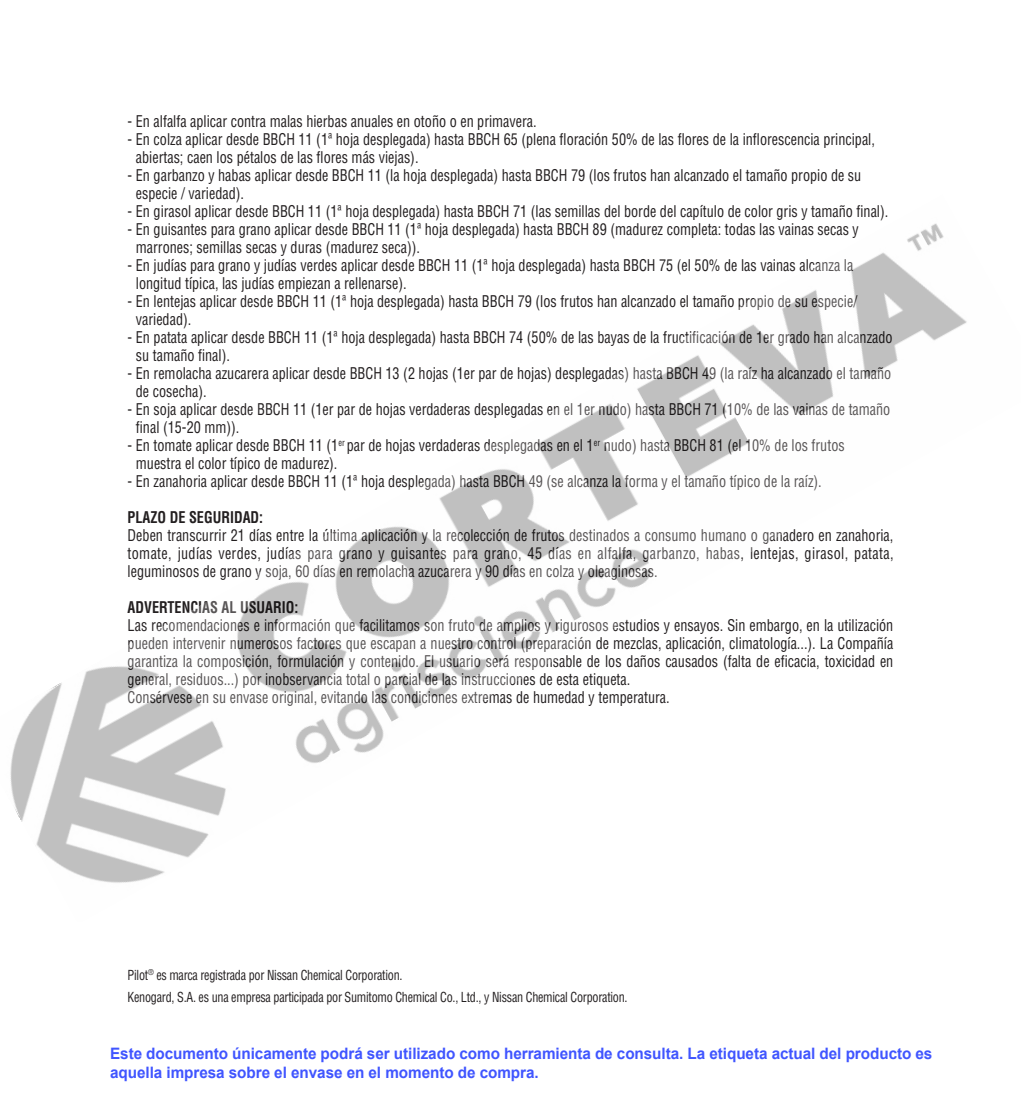
<style>
.page{position:relative;width:1021px;height:1117px;background:#fff}
.page>*{position:absolute;margin:0;border:0;box-sizing:border-box;transform-origin:0 0}
.Body_Text_Indent_2{font:condensed 15.75px/18px "Helvetica LT Std";color:#231f20;scale:.9 1}
.t1{font:700 15.75px/18.9px "Arial";letter-spacing:-.005em;color:#4055ff}
.t2{font:700 condensed 15.75px "Helvetica LT Std";color:#231f20;scale:.9 1}
.t3{font:condensed 13.5px "Helvetica LT Std";letter-spacing:-.02em;color:#231f20;scale:.9 1}
</style>
<div class="page">
<img style="left:10px;top:223px;width:957px;height:660px">
<p class="Body_Text_Indent_2" style="left:128px;top:112px;width:456px">- En alfalfa aplicar contra malas hierbas anuales en otoño o en primavera.</p>
<p class="Body_Text_Indent_2" style="left:136px;top:130px;width:822px;text-indent:-8px">- En colza aplicar desde BBCH 11 (1ª hoja desplegada) hasta BBCH 65 (plena floración 50% de las flores de la inflorescencia principal, abiertas; caen los pétalos de las flores más viejas).</p>
<p class="Body_Text_Indent_2" style="left:136px;top:166px;width:807px;text-indent:-8px">- En garbanzo y habas aplicar desde BBCH 11 (la hoja desplegada) hasta BBCH 79 (los frutos han alcanzado el tamaño propio de su especie / variedad).</p>
<p class="Body_Text_Indent_2" style="left:128px;top:202px;width:846px">- En girasol aplicar desde BBCH 11 (1ª hoja desplegada) hasta BBCH 71 (las semillas del borde del capítulo de color gris y tamaño final).</p>
<p class="Body_Text_Indent_2" style="left:136px;top:220px;width:804px;text-indent:-8px">- En guisantes para grano aplicar desde BBCH 11 (1ª hoja desplegada) hasta BBCH 89 (madurez completa: todas las vainas secas y marrones; semillas secas y duras (madurez seca)).</p>
<p class="Body_Text_Indent_2" style="left:136px;top:256px;width:798px;text-indent:-8px">- En judías para grano y judías verdes aplicar desde BBCH 11 (1ª hoja desplegada) hasta BBCH 75 (el 50% de las vainas alcanza la longitud típica, las judías empiezan a rellenarse).</p>
<p class="Body_Text_Indent_2" style="left:136px;top:292px;width:803px;text-indent:-8px">- En lentejas aplicar desde BBCH 11 (1ª hoja desplegada) hasta BBCH 79 (los frutos han alcanzado el tamaño propio de su especie/ variedad).</p>
<p class="Body_Text_Indent_2" style="left:136px;top:328px;width:842px;text-indent:-8px">- En patata aplicar desde BBCH 11 (1ª hoja desplegada) hasta BBCH 74 (50% de las bayas de la fructificación de 1er grado han alcanzado su tamaño final).</p>
<p class="Body_Text_Indent_2" style="left:136px;top:364px;width:840px;text-indent:-8px">- En remolacha azucarera aplicar desde BBCH 13 (2 hojas (1er par de hojas) desplegadas) hasta BBCH 49 (la raíz ha alcanzado el tamaño de cosecha).</p>
<p class="Body_Text_Indent_2" style="left:136px;top:400px;width:839px;text-indent:-8px">- En soja aplicar desde BBCH 11 (1er par de hojas verdaderas desplegadas en el 1er nudo) hasta BBCH 71 (10% de las vainas de tamaño final (15-20 mm)).</p>
<p class="Body_Text_Indent_2" style="left:136px;top:436px;width:789px;text-indent:-8px">- En tomate aplicar desde BBCH 11 (1<sup>er</sup> par de hojas verdaderas desplegadas en el 1<sup>er</sup> nudo) hasta BBCH 81 (el 10% de los frutos muestra el color típico de madurez).</p>
<p class="Body_Text_Indent_2" style="left:128px;top:472px;width:772px">- En zanahoria aplicar desde BBCH 11 (1ª hoja desplegada) hasta BBCH 49 (se alcanza la forma y el tamaño típico de la raíz).</p>
<p class="t2" style="left:128px;top:507px;width:152px">PLAZO DE SEGURIDAD:</p>
<p class="Body_Text_Indent_2" style="left:128px;top:526px;width:852px;text-align:justify">Deben transcurrir 21 días entre la última aplicación y la recolección de frutos destinados a consumo humano o ganadero en zanahoria, tomate, judías verdes, judías para grano y guisantes para grano, 45 días en alfalfa, garbanzo, habas, lentejas, girasol, patata, leguminosos de grano y soja, 60 días en remolacha azucarera y 90 días en colza y oleaginosas.</p>
<p class="t2" style="left:128px;top:597px;width:191px">ADVERTENCIAS AL USUARIO:</p>
<p class="Body_Text_Indent_2" style="left:128px;top:616px;width:852px;text-align:justify">Las recomendaciones e información que facilitamos son fruto de amplios y rigurosos estudios y ensayos. Sin embargo, en la utilización pueden intervenir numerosos factores que escapan a nuestro control (preparación de mezclas, aplicación, climatología...). La Compañía garantiza la composición, formulación y contenido. El usuario será responsable de los daños causados (falta de eficacia, toxicidad en general, residuos...) por inobservancia total o parcial de las instrucciones de esta etiqueta.</p>
<p class="Body_Text_Indent_2" style="left:128px;top:688px;width:604px">Consérvese en su envase original, evitando las condiciones extremas de humedad y temperatura.</p>
<p class="t3" style="left:128px;top:966px;width:307px">Pilot<sup>®</sup> es marca registrada por Nissan Chemical Corporation.</p>
<p class="t3" style="left:128px;top:988px;width:557px">Kenogard, S.A. es una empresa participada por Sumitomo Chemical Co., Ltd., y Nissan Chemical Corporation.</p>
<p class="t1" style="left:110px;top:1043px;width:823px">Este documento únicamente podrá ser utilizado como herramienta de consulta. La etiqueta actual del producto es aquella impresa sobre el envase en el momento de compra.</p>
</div>
